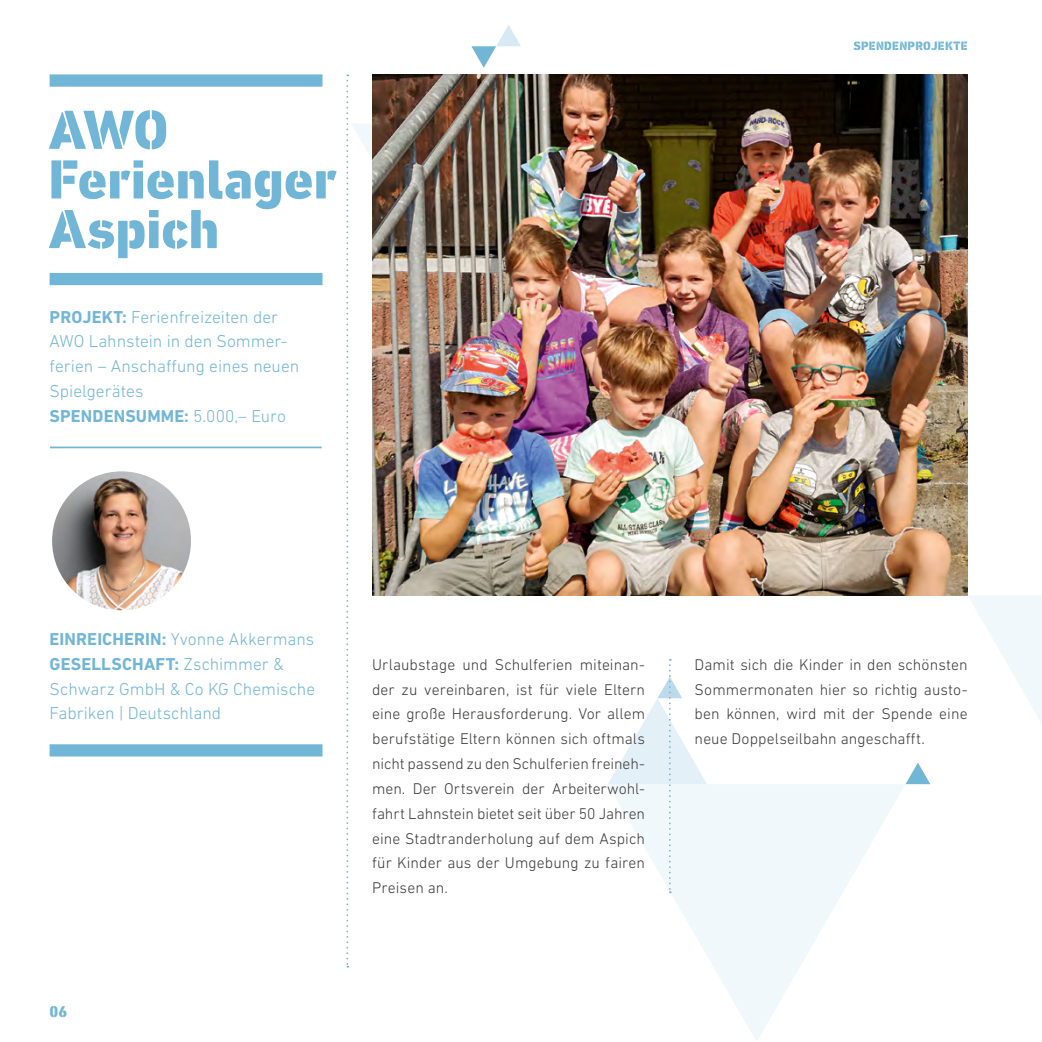
<style>
.page{position:relative;width:1042px;height:1042px;background:#fff}
.page>*{position:absolute;margin:0;border:0;box-sizing:border-box;transform-origin:0 0}
.t1{font:800 56px/49.7px "DIN Next Stencil";letter-spacing:-.005em;color:#71b6d6}
.t2{font:300 17.5px/24.8px "DIN Next LT Pro";color:#71b6d6}
.t3{font:300 15.75px/24.8px "DIN Next LT Pro";letter-spacing:.005em;color:#3a3a39;text-align:justify}
.t4{font:800 15.75px "DIN Next Stencil";color:#71b6d6}
.t5{font:800 12.25px "DIN Next Stencil";letter-spacing:.02em;color:#71b6d6}
.s1{font-weight:700}
</style>
<div class="page">
<svg style="left:352px;top:124px;width:20px;height:35px"></svg>
<svg style="left:670px;top:784px;width:235px;height:257px;fill:#f1f8fb"></svg>
<svg style="left:967px;top:595px;width:75px;height:128px"></svg>
<svg style="left:905px;top:763px;width:25px;height:21px"></svg>
<svg style="left:471px;top:25px;width:50px;height:43px"></svg>
<svg style="left:346px;top:74px;width:2px;height:893px"></svg>
<svg style="left:608px;top:659px;width:99px;height:234px"></svg>
<div style="left:50px;top:74px;width:272px;height:13px;background:#71b6d6"></div>
<div style="left:50px;top:273px;width:272px;height:12px;background:#71b6d6"></div>
<div style="left:50px;top:744px;width:272px;height:12px;background:#71b6d6"></div>
<hr style="left:50px;top:446px;width:272px;height:2px;background:#71b6d6">
<img style="left:52px;top:471px;width:139px;height:139px;border-radius:69px">
<img style="left:372px;top:74px;width:595px;height:521px">
<h1 class="t1" style="left:48px;top:107px;width:290px">AWO<br>Ferienlager<br>Aspich</h1>
<p class="t2" style="left:50px;top:304px;width:251px"><span class="s1">PROJEKT:</span> Ferienfreizeiten der<br>AWO Lahnstein in den Sommer&shy;ferien – Anschaffung eines neuen<br>Spielgerätes<br><span class="s1">SPENDENSUMME:</span> 5.000,– Euro</p>
<p class="t5" style="left:853px;top:38px;width:116px">SPENDENPROJEKTE</p>
<p class="t2" style="left:50px;top:626px;width:267px"><span class="s1">EINREICHERIN:</span> Yvonne Akkermans<br><span class="s1">GESELLSCHAFT:</span> Zschimmer &amp;<br>Schwarz GmbH &amp; Co KG Chemische<br>Fabriken | Deutschland</p>
<p class="t4" style="left:50px;top:1002px;width:19px">06</p>
<p class="t3" style="left:372px;top:652px;width:274px">Urlaubstage und Schulferien miteinan&shy;der zu vereinbaren, ist für viele Eltern eine große Herausforderung. Vor allem berufstätige Eltern können sich oftmals nicht passend zu den Schulferien freineh&shy;men. Der Ortsverein der Arbeiterwohl&shy;fahrt Lahnstein bietet seit über 50 Jahren eine Stadtranderholung auf dem Aspich für Kinder aus der Umgebung zu fairen Preisen an.</p>
<p class="t3" style="left:694px;top:652px;width:274px">Damit sich die Kinder in den schönsten Sommermonaten hier so richtig austo&shy;ben können, wird mit der Spende eine neue Doppelseilbahn angeschafft.</p>
</div>
